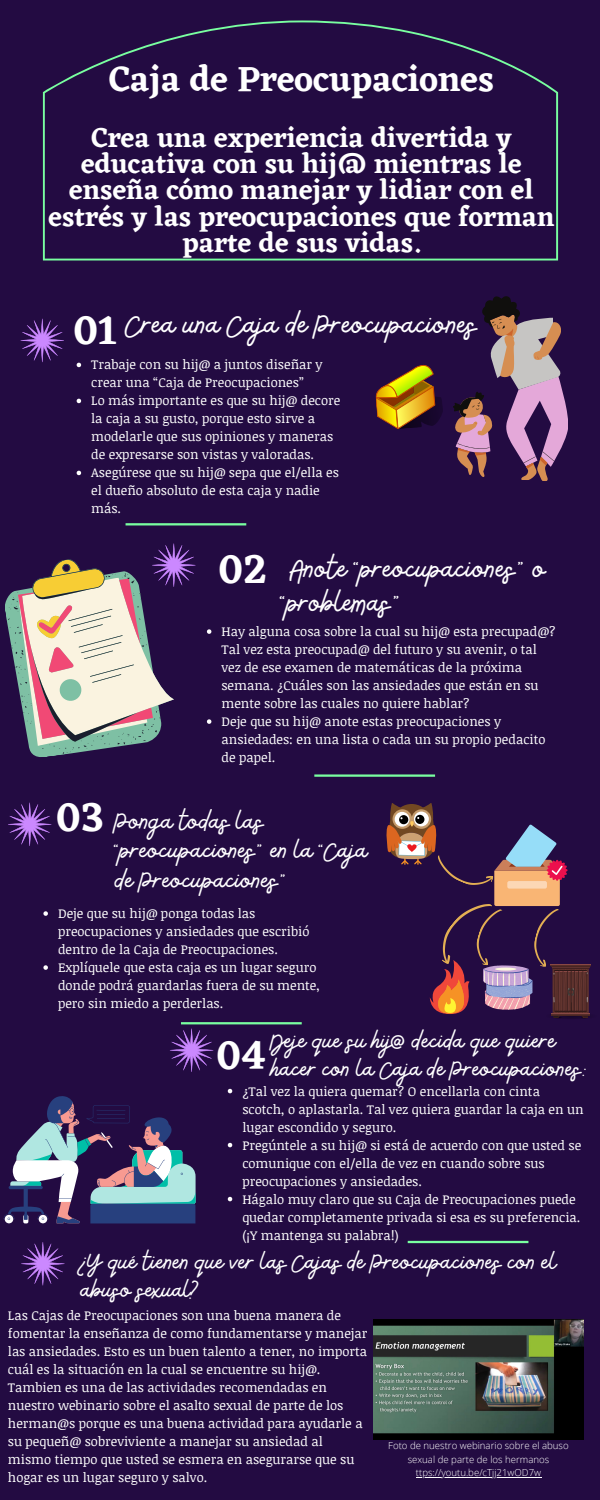
<style>
.page{position:relative;width:600px;height:1500px;background:#230b42}
.page>*{position:absolute;margin:0;border:0;box-sizing:border-box;transform-origin:0 0}
.t1{font:600 41.8px "Eczar";color:#fff}
.t2{font:36px "Bellaboo";color:#fff}
.t3{font:600 36px "Eczar";color:#fff}
.t4{font:35.3px/33.8px "Bellaboo";color:#fff}
.t5{font:30.8px/29.5px "Bellaboo";color:#fff}
.t6{font:29px/27.8px "Bellaboo";color:#fff}
.t7{font:600 28px/26.2px "Eczar";color:#fff;text-align:center}
.t8{font:13px/18px "Noticia Text";color:#fff}
.t9{font:300 9.6px/13.5px "Open Sans";color:#fff;text-align:center}
</style>
<div class="page">
<svg style="left:43px;top:21px;width:515px;height:240px"></svg>
<svg style="left:21px;top:319px;width:43px;height:43px"></svg>
<svg style="left:8px;top:803px;width:43px;height:43px"></svg>
<svg style="left:21px;top:1242px;width:44px;height:44px"></svg>
<svg style="left:126px;top:523px;width:120px;height:2px"></svg>
<svg style="left:170px;top:1022px;width:132px;height:50px"></svg>
<svg style="left:314px;top:774px;width:121px;height:3px"></svg>
<svg style="left:408px;top:1241px;width:120px;height:2px"></svg>
<svg style="left:77px;top:363px;width:4px;height:4px"></svg>
<svg style="left:77px;top:399px;width:4px;height:4px"></svg>
<svg style="left:77px;top:471px;width:4px;height:4px"></svg>
<svg style="left:375px;top:296px;width:193px;height:185px"></svg>
<svg style="left:207px;top:629px;width:4px;height:5px"></svg>
<svg style="left:207px;top:719px;width:4px;height:5px"></svg>
<svg style="left:5px;top:543px;width:191px;height:214px"></svg>
<svg style="left:43px;top:911px;width:5px;height:5px"></svg>
<svg style="left:43px;top:965px;width:5px;height:5px"></svg>
<svg style="left:386px;top:803px;width:205px;height:216px"></svg>
<svg style="left:228px;top:1089px;width:4px;height:4px"></svg>
<svg style="left:228px;top:1143px;width:4px;height:4px"></svg>
<svg style="left:228px;top:1197px;width:4px;height:4px"></svg>
<svg style="left:4px;top:1096px;width:192px;height:127px"></svg>
<img style="left:373px;top:1320px;width:211px;height:120px">
<hr style="left:416px;top:1477px;width:125px;height:1px;background:#fff">
<p class="t3" style="left:109px;top:57px;width:387px">Caja de Preocupaciones</p>
<p class="t7" style="left:48px;top:124px;width:508px">Crea una experiencia divertida y educativa con su hij@ mientras le enseña cómo manejar y lidiar con el estrés y las preocupaciones que forman parte de sus vidas.</p>
<p class="t2" style="left:126px;top:301px;width:353px">Crea una Caja de Preocupaciones</p>
<p class="t8" style="left:91px;top:355px;width:233px">Trabaje con su hij@ a juntos diseñar y crear una “Caja de Preocupaciones”</p>
<p class="t8" style="left:91px;top:391px;width:251px">Lo más importante es que su hij@ decore la caja a su gusto, porque esto sirve a modelarle que sus opiniones y maneras de expresarse son vistas y valoradas.</p>
<p class="t8" style="left:91px;top:463px;width:249px">Asegúrese que su hij@ sepa que el/ella es el dueño absoluto de esta caja y nadie más.</p>
<p class="t1" style="left:74px;top:305px;width:44px">01</p>
<p class="t4" style="left:280px;top:552px;width:266px">Anote “preocupaciones” o “problemas”</p>
<p class="t8" style="left:222px;top:622px;width:336px">Hay alguna cosa sobre la cual su hij@ esta precupad@?<br>Tal vez esta preocupad@ del futuro y su avenir, o tal vez de ese examen de matemáticas de la próxima semana. ¿Cuáles son las ansiedades que están en su mente sobre las cuales no quiere hablar?</p>
<p class="t8" style="left:222px;top:712px;width:325px">Deje que su hij@ anote estas preocupaciones y ansiedades: en una lista o cada un su propio pedacito de papel.</p>
<p class="t1" style="left:219px;top:544px;width:50px">02</p>
<p class="t1" style="left:56px;top:792px;width:50px">03</p>
<p class="t5" style="left:114px;top:806px;width:255px">Ponga todas las “preocupaciones” en la “Caja de Preocupaciones”</p>
<p class="t8" style="left:58px;top:904px;width:253px">Deje que su hij@ ponga todas las preocupaciones y ansiedades que escribió dentro de la Caja de Preocupaciones.</p>
<p class="t8" style="left:58px;top:958px;width:263px">Explíquele que esta caja es un lugar seguro donde podrá guardarlas fuera de su mente, pero sin miedo a perderlas.</p>
<p class="t6" style="left:270px;top:1027px;width:318px">Deje que su hij@ decida que quiere hacer con la Caja de Preocupaciones:</p>
<p class="t8" style="left:242px;top:1081px;width:343px">¿Tal vez la quiera quemar? O encellarla con cinta scotch, o aplastarla. Tal vez quiera guardar la caja en un lugar escondido y seguro.</p>
<p class="t8" style="left:242px;top:1135px;width:340px">Pregúntele a su hij@ si está de acuerdo con que usted se comunique con el/ella de vez en cuando sobre sus preocupaciones y ansiedades.</p>
<p class="t8" style="left:242px;top:1189px;width:340px">Hágalo muy claro que su Caja de Preocupaciones puede quedar completamente privada si esa es su preferencia. (¡Y mantenga su palabra!)</p>
<p class="t1" style="left:216px;top:1030px;width:51px">04</p>
<p class="t6" style="left:80px;top:1248px;width:477px">¿Y qué tienen que ver las Cajas de Preocupaciones con el abuso sexual?</p>
<p class="t8" style="left:8px;top:1306px;width:361px">Las Cajas de Preocupaciones son una buena manera de fomentar la enseñanza de como fundamentarse y manejar las ansiedades. Esto es un buen talento a tener, no importa cuál es la situación en la cual se encuentre su hij@.<br>Tambien es una de las actividades recomendadas en nuestro webinario sobre el asalto sexual de parte de los herman@s porque es una buena actividad para ayudarle a su pequeñ@ sobreviviente a manejar su ansiedad al mismo tiempo que usted se esmera en asegurarse que su hogar es un lugar seguro y salvo.</p>
<p class="t9" style="left:388px;top:1439px;width:182px">Foto de nuestro webinario sobre el abuso sexual de parte de los hermanos ttps://youtu.be/cTjj21wOD7w</p>
</div>
